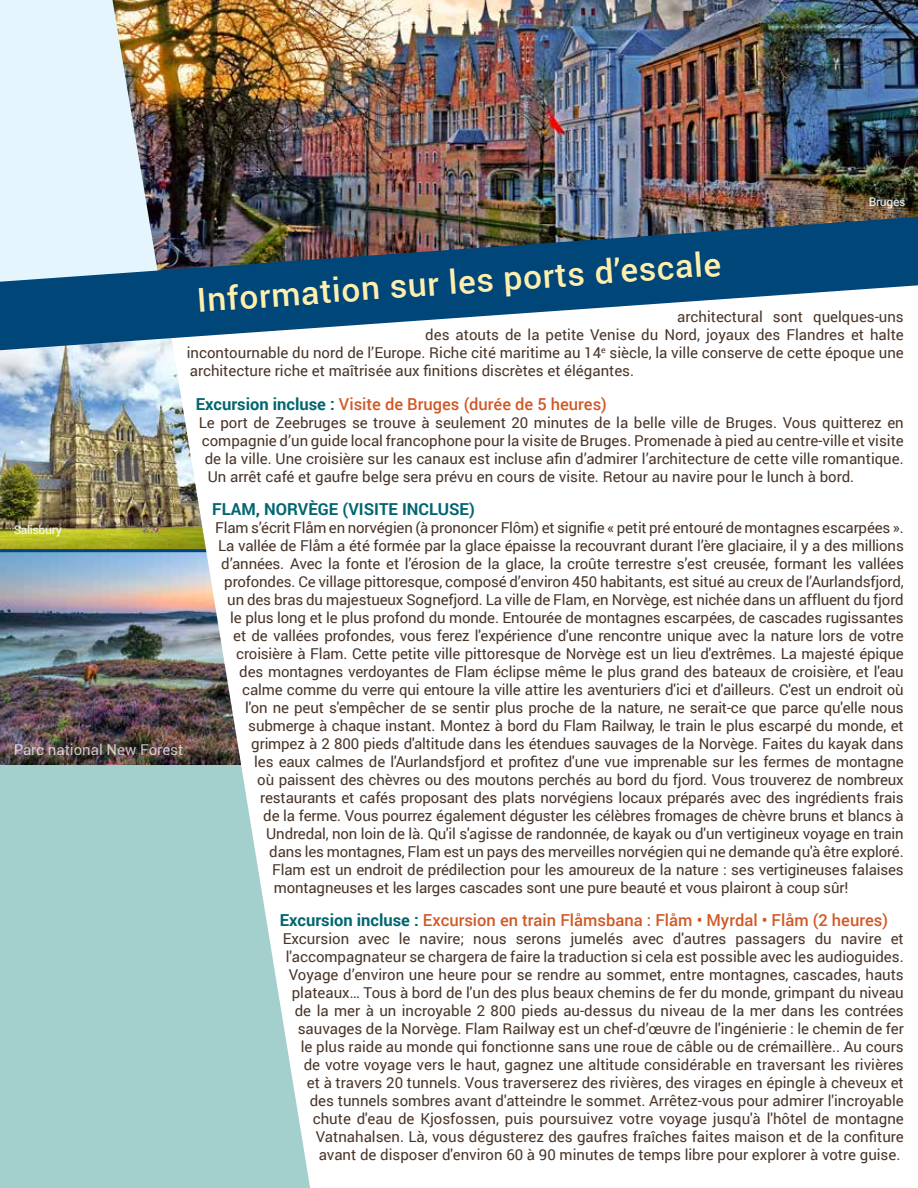
<style>
.page{position:relative;width:918px;height:1188px;background:#fff}
.page>*{position:absolute;margin:0;border:0;box-sizing:border-box;transform-origin:0 0}
.t1{font:500 33px "Roboto";color:#ffefae}
.t2{font:500 16.5px "Roboto";color:#d15927}
.t3{font:700 16.5px "Roboto";color:#006671}
.t4{font:15px/18px "Roboto";letter-spacing:-.01em;color:#493528;text-align:right}
.t5{font:15px "Roboto";color:#fff}
.t6{font:500 12px "Roboto";letter-spacing:-.03em;color:#e4f5fd}
.s1{font-weight:700;color:#006671}
</style>
<div class="page">
<img style="left:0;top:350px;width:162px;height:199px">
<img style="left:0;top:552px;width:162px;height:213px">
<img style="left:159px;top:0;width:759px;height:217px">
<div style="left:0;top:765px;width:310px;height:423px;background:#a3cfcc"></div>
<img style="left:0;top:0;width:159px;height:217px">
<hr style="left:0;top:549px;width:210px;height:3px;background:#004678">
<svg style="left:162px;top:350px;width:148px;height:836px"></svg>
<img style="left:0;top:217px;width:918px;height:133px">
<p class="t6" style="left:869px;top:194px;width:38px">Bruges</p>
<h1 class="t1" style="left:195px;top:277px;width:527px;rotate:-4deg">Information sur les ports d’escale</h1>
<p class="t4" style="left:677px;top:307px;width:228px">architectural sont quelques-uns</p>
<p class="t4" style="left:425px;top:325px;width:480px">des atouts de la petite Venise du Nord, joyaux des Flandres et halte</p>
<p class="t4" style="left:187px;top:343px;width:718px">incontournable du nord de l’Europe. Riche cité maritime au 14<sup>e</sup> siècle, la ville conserve de cette époque une</p>
<p class="t4" style="left:190px;top:361px;width:446px">architecture riche et maîtrisée aux finitions discrètes et élégantes.</p>
<p class="t2" style="left:196px;top:392px;width:413px"><span class="s1">Excursion incluse :</span> Visite de Bruges (durée de 5 heures)</p>
<p class="t4" style="left:199px;top:413px;width:707px">Le port de Zeebruges se trouve à seulement 20 minutes de la belle ville de Bruges. Vous quitterez en</p>
<p class="t4" style="left:202px;top:431px;width:704px">compagnie d’un guide local francophone pour la visite de Bruges. Promenade à pied au centre-ville et visite</p>
<p class="t4" style="left:205px;top:449px;width:700px">de la ville. Une croisière sur les canaux est incluse afin d’admirer l’architecture de cette ville romantique.</p>
<p class="t4" style="left:208px;top:467px;width:648px">Un arrêt café et gaufre belge sera prévu en cours de visite. Retour au navire pour le lunch à bord.</p>
<p class="t3" style="left:212px;top:497px;width:264px">FLAM, NORVÈGE (VISITE INCLUSE)</p>
<p class="t4" style="left:215px;top:518px;width:690px">Flam s’écrit Flåm en norvégien (à prononcer Flôm) et signifie « petit pré entouré de montagnes escarpées ».</p>
<p class="t4" style="left:218px;top:536px;width:687px">La vallée de Flåm a été formée par la glace épaisse la recouvrant durant l’ère glaciaire, il y a des millions</p>
<p class="t4" style="left:221px;top:554px;width:684px">d’années. Avec la fonte et l’érosion de la glace, la croûte terrestre s’est creusée, formant les vallées</p>
<p class="t4" style="left:224px;top:572px;width:681px">profondes. Ce village pittoresque, composé d’environ 450 habitants, est situé au creux de l’Aurlandsfjord,</p>
<p class="t4" style="left:227px;top:590px;width:678px">un des bras du majestueux Sognefjord. La ville de Flam, en Norvège, est nichée dans un affluent du fjord</p>
<p class="t4" style="left:230px;top:608px;width:675px">le plus long et le plus profond du monde. Entourée de montagnes escarpées, de cascades rugissantes</p>
<p class="t4" style="left:233px;top:626px;width:672px">et de vallées profondes, vous ferez l'expérience d'une rencontre unique avec la nature lors de votre</p>
<p class="t4" style="left:236px;top:644px;width:669px">croisière à Flam. Cette petite ville pittoresque de Norvège est un lieu d'extrêmes. La majesté épique</p>
<p class="t4" style="left:239px;top:662px;width:666px">des montagnes verdoyantes de Flam éclipse même le plus grand des bateaux de croisière, et l'eau</p>
<p class="t4" style="left:242px;top:680px;width:663px">calme comme du verre qui entoure la ville attire les aventuriers d'ici et d'ailleurs. C'est un endroit où</p>
<p class="t4" style="left:245px;top:698px;width:660px">l'on ne peut s'empêcher de se sentir plus proche de la nature, ne serait-ce que parce qu'elle nous</p>
<p class="t4" style="left:248px;top:716px;width:657px">submerge à chaque instant. Montez à bord du Flam Railway, le train le plus escarpé du monde, et</p>
<p class="t4" style="left:251px;top:734px;width:654px">grimpez à 2 800 pieds d'altitude dans les étendues sauvages de la Norvège. Faites du kayak dans</p>
<p class="t4" style="left:254px;top:752px;width:651px">les eaux calmes de l'Aurlandsfjord et profitez d'une vue imprenable sur les fermes de montagne</p>
<p class="t4" style="left:257px;top:770px;width:648px">où paissent des chèvres ou des moutons perchés au bord du fjord. Vous trouverez de nombreux</p>
<p class="t4" style="left:260px;top:788px;width:645px">restaurants et cafés proposant des plats norvégiens locaux préparés avec des ingrédients frais</p>
<p class="t4" style="left:263px;top:806px;width:642px">de la ferme. Vous pourrez également déguster les célèbres fromages de chèvre bruns et blancs à</p>
<p class="t4" style="left:266px;top:824px;width:639px">Undredal, non loin de là. Qu'il s'agisse de randonnée, de kayak ou d'un vertigineux voyage en train</p>
<p class="t4" style="left:269px;top:842px;width:636px">dans les montagnes, Flam est un pays des merveilles norvégien qui ne demande qu'à être exploré.</p>
<p class="t4" style="left:272px;top:860px;width:633px">Flam est un endroit de prédilection pour les amoureux de la nature : ses vertigineuses falaises</p>
<p class="t4" style="left:274px;top:878px;width:576px">montagneuses et les larges cascades sont une pure beauté et vous plairont à coup sûr!</p>
<p class="t2" style="left:280px;top:909px;width:610px"><span class="s1">Excursion incluse :</span> Excursion en train Flåmsbana : Flåm • Myrdal • Flåm (2 heures)</p>
<p class="t4" style="left:283px;top:929px;width:623px">Excursion avec le navire; nous serons jumelés avec d'autres passagers du navire et l'accompagnateur se chargera de faire la traduction si cela est possible avec les audioguides.<br>Voyage d’environ une heure pour se rendre au sommet, entre montagnes, cascades, hauts plateaux… Tous à bord de l'un des plus beaux chemins de fer du monde, grimpant du niveau de la mer à un incroyable 2 800 pieds au-dessus du niveau de la mer dans les contrées sauvages de la Norvège. Flam Railway est un chef-d’œuvre de l'ingénierie : le chemin de fer le plus raide au monde qui fonctionne sans une roue de câble ou de crémaillère.. Au cours de votre voyage vers le haut, gagnez une altitude considérable en traversant les rivières<br>et à travers 20 tunnels. Vous traverserez des rivières, des virages en épingle à cheveux et des tunnels sombres avant d'atteindre le sommet. Arrêtez-vous pour admirer l'incroyable chute d'eau de Kjosfossen, puis poursuivez votre voyage jusqu'à l'hôtel de montagne Vatnahalsen. Là, vous dégusterez des gaufres fraîches faites maison et de la confiture avant de disposer d'environ 60 à 90 minutes de temps libre pour explorer à votre guise.</p>
<p class="t6" style="left:14px;top:522px;width:50px">Salisbury</p>
<p class="t5" style="left:14px;top:739px;width:171px">Parc national New Forest</p>
</div>
